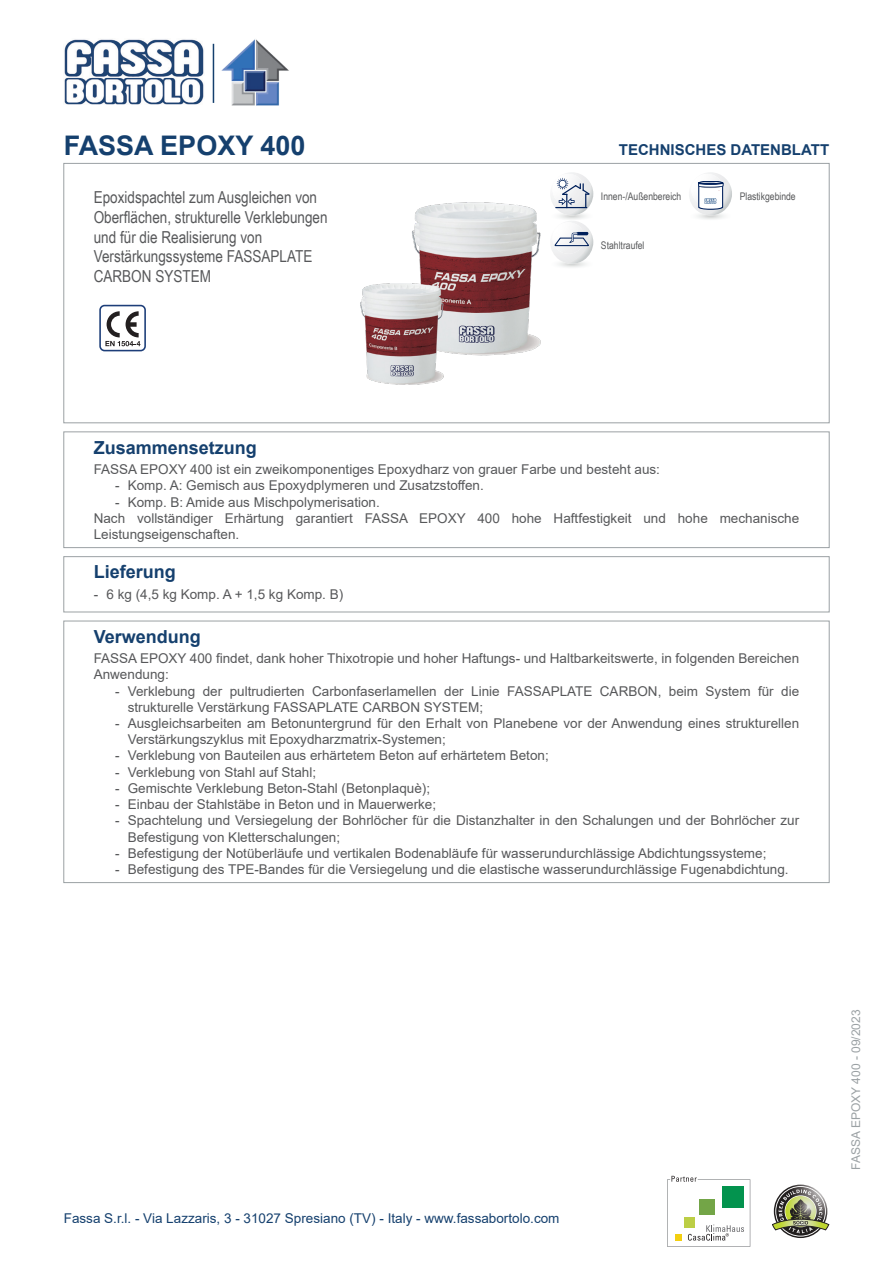
<style>
.page{position:relative;width:893px;height:1263px;background:#fff}
.page>*{position:absolute;margin:0;border:0;box-sizing:border-box;transform-origin:0 0}
.Sottotitolo{font:700 27px "Arial";color:#15406e}
.Titolo{font:700 18px "Arial";color:#15406e}
.Descrizione{font:16.5px/19.8px "Arial Narrow";color:#57585a}
.Scheda_Tecnica{font:700 15px "Arial";color:#15406e}
.Impiego{font:13.5px/16.2px "Arial";color:#57585a}
.Composizione{font:13.5px/16.2px "Arial";color:#57585a}
.t1{font:13.5px "Arial";color:#15406e}
.t2{font:12px "Arial";color:#9ba1a4}
.Frase{font:10.5px "Arial Narrow";color:#57585a}
</style>
<div class="page">
<div style="left:64px;top:163px;width:765px;height:260px;border:1px solid #9ba1a4"></div>
<svg style="left:105px;top:311px;width:35px;height:35px"></svg>
<div style="left:99px;top:305px;width:47px;height:46px;border:2px solid #1d3e79;border-radius:5px"></div>
<img style="left:360px;top:202px;width:181px;height:183px">
<svg style="left:551px;top:172px;width:42px;height:43px"></svg>
<hr style="left:555px;top:207px;width:32px;height:1px;background:#00205b">
<svg style="left:551px;top:221px;width:42px;height:43px"></svg>
<svg style="left:689px;top:172px;width:43px;height:43px"></svg>
<div style="left:64px;top:432px;width:765px;height:116px;border:1px solid #9ba1a4"></div>
<div style="left:64px;top:556px;width:765px;height:56px;border:1px solid #9ba1a4"></div>
<div style="left:64px;top:621px;width:765px;height:262px;border:1px solid #9ba1a4"></div>
<svg style="left:667px;top:1176px;width:83px;height:71px"></svg>
<svg style="left:772px;top:1186px;width:57px;height:50px"></svg>
<img style="left:64px;top:39px;width:140px;height:66px">
<hr style="left:213px;top:44px;width:1px;height:59px;background:#15406e">
<img style="left:221px;top:39px;width:68px;height:67px">
<p class="Sottotitolo" style="left:64px;top:126px;width:243px">FASSA EPOXY 400</p>
<p class="Scheda_Tecnica" style="left:619px;top:139px;width:212px">TECHNISCHES DATENBLATT</p>
<p class="Descrizione" style="left:94px;top:187px;width:235px">Epoxidspachtel zum Ausgleichen von<br>Oberflächen, strukturelle Verklebungen und für die Realisierung von<br>Verstärkungssysteme FASSAPLATE<br>CARBON SYSTEM</p>
<p class="Frase" style="left:601px;top:189px;width:82px">Innen-/Außenbereich</p>
<p class="Frase" style="left:740px;top:189px;width:57px">Plastikgebinde</p>
<p class="Frase" style="left:601px;top:237px;width:45px">Stahltraufel</p>
<p class="Titolo" style="left:94px;top:435px;width:165px">Zusammensetzung</p>
<p class="Composizione" style="left:94px;top:461px;width:568px">FASSA EPOXY 400 ist ein zweikomponentiges Epoxydharz von grauer Farbe und besteht aus:</p>
<p class="Impiego" style="left:115px;top:477px;width:370px">- Komp. A: Gemisch aus Epoxydplymeren und Zusatzstoffen.</p>
<p class="Impiego" style="left:115px;top:494px;width:266px">- Komp. B: Amide aus Mischpolymerisation.</p>
<p class="Composizione" style="left:94px;top:510px;width:707px">Nach vollständiger Erhärtung garantiert FASSA EPOXY 400 hohe Haftfestigkeit und hohe mechanische<br>Leistungseigenschaften.</p>
<p class="Titolo" style="left:94px;top:559px;width:84px">Lieferung</p>
<p class="Impiego" style="left:94px;top:586px;width:251px">- 6 kg (4,5 kg Komp. A + 1,5 kg Komp. B)</p>
<p class="Titolo" style="left:94px;top:624px;width:109px">Verwendung</p>
<p class="Impiego" style="left:94px;top:650px;width:707px">FASSA EPOXY 400 findet, dank hoher Thixotropie und hoher Haftungs- und Haltbarkeitswerte, in folgenden Bereichen<br>Anwendung:</p>
<p class="Impiego" style="left:128px;top:683px;width:673px;text-indent:-13px">- Verklebung der pultrudierten Carbonfaserlamellen der Linie FASSAPLATE CARBON, beim System für die strukturelle Verstärkung FASSAPLATE CARBON SYSTEM;</p>
<p class="Impiego" style="left:128px;top:715px;width:673px;text-indent:-13px">- Ausgleichsarbeiten am Betonuntergrund für den Erhalt von Planebene vor der Anwendung eines strukturellen<br>Verstärkungszyklus mit Epoxydharzmatrix-Systemen;</p>
<p class="Impiego" style="left:115px;top:747px;width:435px">- Verklebung von Bauteilen aus erhärtetem Beton auf erhärtetem Beton;</p>
<p class="Impiego" style="left:115px;top:764px;width:203px">- Verklebung von Stahl auf Stahl;</p>
<p class="Impiego" style="left:115px;top:780px;width:317px">- Gemischte Verklebung Beton-Stahl (Betonplaquè);</p>
<p class="Impiego" style="left:115px;top:796px;width:323px">- Einbau der Stahlstäbe in Beton und in Mauerwerke;</p>
<p class="Impiego" style="left:128px;top:812px;width:673px;text-indent:-13px">- Spachtelung und Versiegelung der Bohrlöcher für die Distanzhalter in den Schalungen und der Bohrlöcher zur<br>Befestigung von Kletterschalungen;</p>
<p class="Impiego" style="left:115px;top:845px;width:653px">- Befestigung der Notüberläufe und vertikalen Bodenabläufe für wasserundurchlässige Abdichtungssysteme;</p>
<p class="Impiego" style="left:115px;top:861px;width:675px">- Befestigung des TPE-Bandes für die Versiegelung und die elastische wasserundurchlässige Fugenabdichtung.</p>
<p class="t1" style="left:64px;top:1208px;width:497px">Fassa S.r.l. - Via Lazzaris, 3 - 31027 Spresiano (TV) - Italy - www.fassabortolo.com</p>
<p class="t2" style="left:848px;top:1170px;width:161px;rotate:-90deg">FASSA EPOXY 400 - 09/2023</p>
</div>
